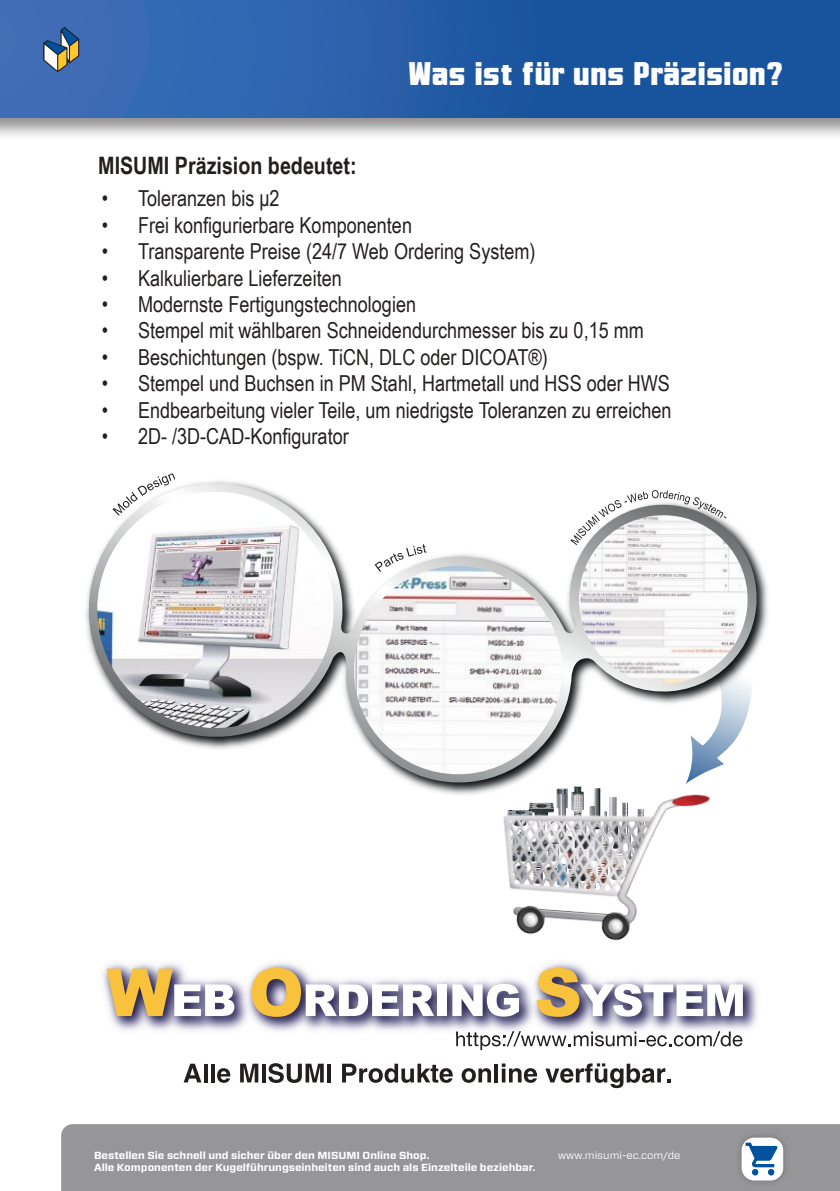
<style>
.page{position:relative;width:840px;height:1191px;background:#fff}
.page>*{position:absolute;margin:0;border:0;box-sizing:border-box;transform-origin:0 0}
.t1{font:700 40px "Motion Control";color:#fff}
.t2{font:700 24px "Arial Narrow";color:#241f1f}
.t3{font:22px "Arial Narrow";color:#241f1f}
.t4{font:700 10.2px/12.4px "Vitesse Sans";color:#fff;scale:1.05 1}
.t5{font:10.2px "Vitesse Sans";color:#fff;scale:1.05 1}
</style>
<div class="page">
<div style="left:61px;top:1124px;width:778px;height:67px;background:#969698"></div>
<div style="left:0;top:0;width:839px;height:141px;background:#241f1f;opacity:.5"></div>
<img style="left:0;top:0;width:839px;height:118px">
<svg style="left:43px;top:27px;width:36px;height:45px;background:#6e808e"></svg>
<div style="left:734px;top:1130px;width:55px;height:57px;background:#241f1f;opacity:.3"></div>
<div style="left:741px;top:1137px;width:41px;height:43px;background:#fff;border-radius:13px"></div>
<svg style="left:745px;top:1142px;width:32px;height:33px"></svg>
<svg style="left:183px;top:1063px;width:18px;height:19px"></svg>
<hr style="left:204px;top:1063px;width:3px;height:19px;background:#241f1f">
<hr style="left:211px;top:1063px;width:3px;height:19px;background:#241f1f">
<svg style="left:217px;top:1068px;width:13px;height:14px"></svg>
<svg style="left:240px;top:1063px;width:18px;height:19px"></svg>
<hr style="left:262px;top:1063px;width:3px;height:19px;background:#241f1f">
<svg style="left:268px;top:1063px;width:55px;height:20px"></svg>
<hr style="left:327px;top:1063px;width:4px;height:19px;background:#241f1f">
<svg style="left:342px;top:1063px;width:110px;height:19px"></svg>
<svg style="left:461px;top:1068px;width:29px;height:14px"></svg>
<hr style="left:494px;top:1063px;width:4px;height:19px;background:#241f1f">
<svg style="left:501px;top:1063px;width:35px;height:19px"></svg>
<svg style="left:545px;top:1063px;width:126px;height:25px"></svg>
<img style="left:103px;top:963px;width:654px;height:68px">
<svg style="left:456px;top:1031px;width:286px;height:19px"></svg>
<svg style="left:106px;top:968px;width:128px;height:48px"></svg>
<svg style="left:252px;top:967px;width:182px;height:49px"></svg>
<div style="left:436px;top:984px;width:10px;height:32px;background:#fff"></div>
<svg style="left:452px;top:984px;width:66px;height:32px"></svg>
<svg style="left:536px;top:967px;width:206px;height:49px"></svg>
<svg style="left:85px;top:483px;width:675px;height:305px"></svg>
<img style="left:576px;top:515px;width:175px;height:173px">
<img style="left:91px;top:492px;width:248px;height:242px">
<img style="left:453px;top:747px;width:268px;height:194px">
<img style="left:348px;top:566px;width:219px;height:213px">
<svg style="left:112px;top:473px;width:63px;height:42px"></svg>
<svg style="left:570px;top:490px;width:156px;height:55px"></svg>
<svg style="left:374px;top:544px;width:52px;height:28px"></svg>
<p class="t2" style="left:98px;top:147px;width:260px">MISUMI Präzision bedeutet:</p>
<h1 class="t1" style="left:408px;top:57px;width:376px">Was ist für uns Präzision?</h1>
<p class="t3" style="left:102px;top:182px;width:179px">• Toleranzen bis μ2</p>
<p class="t3" style="left:102px;top:209px;width:311px">• Frei konfigurierbare Komponenten</p>
<p class="t3" style="left:102px;top:235px;width:435px">• Transparente Preise (24/7 Web Ordering System)</p>
<p class="t3" style="left:102px;top:262px;width:241px">• Kalkulierbare Lieferzeiten</p>
<p class="t3" style="left:102px;top:288px;width:315px">• Modernste Fertigungstechnologien</p>
<p class="t3" style="left:102px;top:314px;width:543px">• Stempel mit wählbaren Schneidendurchmesser bis zu 0,15 mm</p>
<p class="t3" style="left:102px;top:341px;width:447px">• Beschichtungen (bspw. TiCN, DLC oder DICOAT®)</p>
<p class="t3" style="left:102px;top:367px;width:569px">• Stempel und Buchsen in PM Stahl, Hartmetall und HSS oder HWS</p>
<p class="t3" style="left:102px;top:394px;width:570px">• Endbearbeitung vieler Teile, um niedrigste Toleranzen zu erreichen</p>
<p class="t3" style="left:102px;top:420px;width:248px">• 2D- /3D-CAD-Konfigurator</p>
<p class="t4" style="left:94px;top:1149px;width:422px">Bestellen Sie schnell und sicher über den MISUMI Online Shop.<br>Alle Komponenten der Kugelführungseinheiten sind auch als Einzelteile beziehbar.</p>
<p class="t5" style="left:557px;top:1148px;width:118px">www.misumi-ec.com/de</p>
</div>
